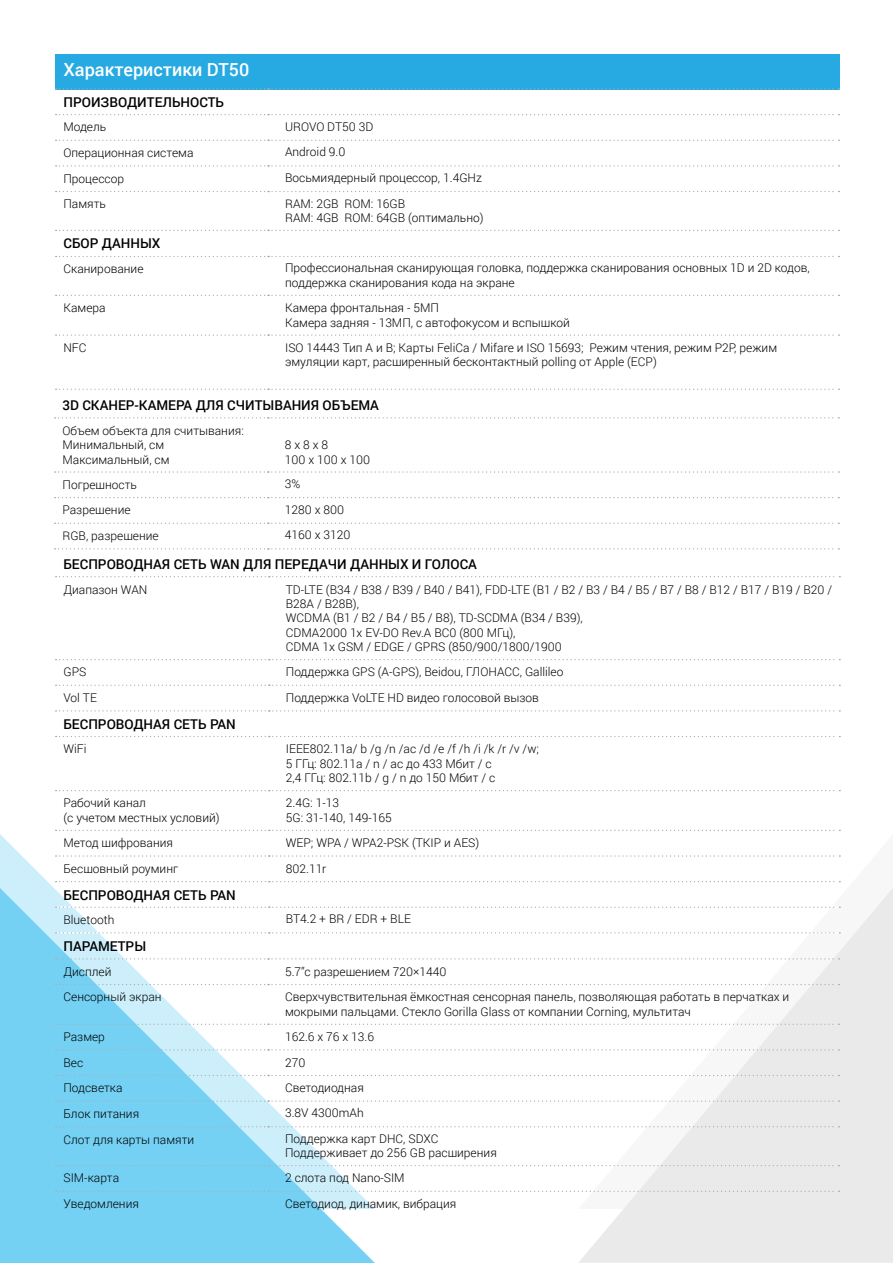
<style>
.page{position:relative;width:893px;height:1263px;background:#fff}
.page>*{position:absolute;margin:0;border:0;box-sizing:border-box;transform-origin:0 0}
.t1{font:500 18px "Roboto";color:#fff}
.t2{font:500 13.5px "Roboto";color:#000}
.t3{font:300 12px/14.4px "Roboto";color:#000}
</style>
<div class="page">
<svg style="left:578px;top:888px;width:315px;height:375px;fill:#eee"></svg>
<svg style="left:0;top:834px;width:373px;height:54px"></svg>
<svg style="left:0;top:888px;width:375px;height:375px;fill:#7cd1f4"></svg>
<svg style="left:56px;top:576px;width:784px;height:1px"></svg>
<svg style="left:56px;top:659px;width:784px;height:1px"></svg>
<svg style="left:56px;top:685px;width:784px;height:1px"></svg>
<svg style="left:56px;top:710px;width:784px;height:1px"></svg>
<svg style="left:56px;top:736px;width:784px;height:1px"></svg>
<svg style="left:56px;top:790px;width:784px;height:1px"></svg>
<svg style="left:56px;top:830px;width:784px;height:1px"></svg>
<svg style="left:56px;top:855px;width:784px;height:2px"></svg>
<svg style="left:56px;top:881px;width:784px;height:1px"></svg>
<svg style="left:56px;top:907px;width:784px;height:1px"></svg>
<svg style="left:56px;top:932px;width:784px;height:1px"></svg>
<svg style="left:56px;top:958px;width:783px;height:1px"></svg>
<svg style="left:56px;top:984px;width:783px;height:1px"></svg>
<svg style="left:56px;top:1024px;width:783px;height:1px"></svg>
<svg style="left:56px;top:1049px;width:783px;height:1px"></svg>
<svg style="left:56px;top:1075px;width:783px;height:1px"></svg>
<svg style="left:56px;top:1100px;width:783px;height:2px"></svg>
<svg style="left:56px;top:1126px;width:783px;height:1px"></svg>
<svg style="left:56px;top:1165px;width:783px;height:1px"></svg>
<svg style="left:56px;top:1190px;width:783px;height:2px"></svg>
<svg style="left:56px;top:256px;width:783px;height:1px"></svg>
<svg style="left:56px;top:295px;width:783px;height:1px"></svg>
<svg style="left:56px;top:334px;width:783px;height:2px"></svg>
<svg style="left:56px;top:389px;width:783px;height:1px"></svg>
<div style="left:55px;top:54px;width:784px;height:35px;background:#27aae1"></div>
<svg style="left:56px;top:88px;width:783px;height:2px"></svg>
<svg style="left:56px;top:114px;width:783px;height:1px"></svg>
<svg style="left:56px;top:140px;width:783px;height:1px"></svg>
<svg style="left:56px;top:165px;width:783px;height:2px"></svg>
<svg style="left:56px;top:191px;width:783px;height:1px"></svg>
<svg style="left:56px;top:230px;width:783px;height:1px"></svg>
<svg style="left:55px;top:417px;width:784px;height:1px"></svg>
<svg style="left:55px;top:471px;width:784px;height:2px"></svg>
<svg style="left:55px;top:497px;width:784px;height:1px"></svg>
<svg style="left:55px;top:523px;width:784px;height:1px"></svg>
<svg style="left:55px;top:548px;width:784px;height:1px"></svg>
<h1 class="t1" style="left:63px;top:57px;width:187px">Характеристики DT50</h1>
<p class="t2" style="left:63px;top:92px;width:162px">ПРОИЗВОДИТЕЛЬНОСТЬ</p>
<p class="t3" style="left:63px;top:120px;width:44px">Модель</p>
<p class="t3" style="left:285px;top:120px;width:90px">UROVO DT50 3D</p>
<p class="t3" style="left:63px;top:145px;width:132px">Операционная система</p>
<p class="t3" style="left:285px;top:144px;width:62px">Android 9.0</p>
<p class="t3" style="left:63px;top:171px;width:62px">Процессор</p>
<p class="t3" style="left:285px;top:170px;width:198px">Восьмиядерный процессор, 1.4GHz</p>
<p class="t3" style="left:63px;top:196px;width:44px">Память</p>
<p class="t3" style="left:285px;top:196px;width:200px">RAM: 2GB ROM: 16GB<br>RAM: 4GB ROM: 64GB (оптимально)</p>
<p class="t2" style="left:63px;top:234px;width:98px">СБОР ДАННЫХ</p>
<p class="t3" style="left:63px;top:261px;width:82px">Сканирование</p>
<p class="t3" style="left:285px;top:261px;width:526px">Профессиональная сканирующая головка, поддержка сканирования основных 1D и 2D кодов, поддержка сканирования кода на экране</p>
<p class="t3" style="left:63px;top:300px;width:44px">Камера</p>
<p class="t3" style="left:285px;top:300px;width:286px">Камера фронтальная - 5МП<br>Камера задняя - 13МП, с автофокусом и вспышкой</p>
<p class="t3" style="left:63px;top:340px;width:25px">NFC</p>
<p class="t3" style="left:285px;top:340px;width:493px">ISO 14443 Тип A и B; Карты FeliCa / Mifare и ISO 15693; Режим чтения, режим P2P, режим эмуляции карт, расширенный бесконтактный polling от Apple (ECP)</p>
<p class="t2" style="left:63px;top:395px;width:318px">3D СКАНЕР-КАМЕРА ДЛЯ СЧИТЫВАНИЯ ОБЪЕМА</p>
<p class="t3" style="left:63px;top:423px;width:183px">Объем объекта для считывания:<br>Минимальный, см<br>Максимальный, см</p>
<p class="t3" style="left:285px;top:437px;width:87px">8 х 8 х 8<br>100 х 100 х 100</p>
<p class="t3" style="left:63px;top:477px;width:76px">Погрешность</p>
<p class="t3" style="left:285px;top:476px;width:17px">3%</p>
<p class="t3" style="left:63px;top:503px;width:70px">Разрешение</p>
<p class="t3" style="left:285px;top:502px;width:61px">1280 х 800</p>
<p class="t3" style="left:63px;top:528px;width:98px">RGB, разрешение</p>
<p class="t3" style="left:285px;top:527px;width:67px">4160 х 3120</p>
<p class="t2" style="left:63px;top:554px;width:415px">БЕСПРОВОДНАЯ СЕТЬ WAN ДЛЯ ПЕРЕДАЧИ ДАННЫХ И ГОЛОСА</p>
<p class="t3" style="left:63px;top:582px;width:86px">Диапазон WAN</p>
<p class="t3" style="left:286px;top:582px;width:548px">TD-LTE (B34 / B38 / B39 / B40 / B41), FDD-LTE (B1 / B2 / B3 / B4 / B5 / B7 / B8 / B12 / B17 / B19 / B20 / B28A / B28B),<br>WCDMA (B1 / B2 / B4 / B5 / B8), TD-SCDMA (B34 / B39),<br>CDMA2000 1x EV-DO Rev.A BC0 (800 МГц),<br>CDMA 1x GSM / EDGE / GPRS (850/900/1800/1900</p>
<p class="t3" style="left:63px;top:665px;width:24px">GPS</p>
<p class="t3" style="left:286px;top:665px;width:279px">Поддержка GPS (A-GPS), Beidou, ГЛОНАСС, Gallileo</p>
<p class="t3" style="left:63px;top:690px;width:35px">Vol TE</p>
<p class="t3" style="left:286px;top:690px;width:255px">Поддержка VoLTE HD видео голосовой вызов</p>
<p class="t2" style="left:63px;top:715px;width:174px">БЕСПРОВОДНАЯ СЕТЬ PAN</p>
<p class="t3" style="left:63px;top:741px;width:25px">WiFi</p>
<p class="t3" style="left:286px;top:741px;width:255px">IEEE802.11a/ b /g /n /ac /d /e /f /h /i /k /r /v /w;<br>5 ГГц: 802.11a / n / ac до 433 Мбит / с<br>2,4 ГГц: 802.11b / g / n до 150 Мбит / с</p>
<p class="t3" style="left:63px;top:796px;width:158px">Рабочий канал<br>(с учетом местных условий)</p>
<p class="t3" style="left:286px;top:796px;width:107px">2.4G: 1-13<br>5G: 31-140, 149-165</p>
<p class="t3" style="left:63px;top:835px;width:111px">Метод шифрования</p>
<p class="t3" style="left:286px;top:835px;width:195px">WEP; WPA / WPA2-PSK (TKIP и AES)</p>
<p class="t3" style="left:63px;top:861px;width:116px">Бесшовный роуминг</p>
<p class="t3" style="left:286px;top:861px;width:42px">802.11r</p>
<p class="t2" style="left:63px;top:886px;width:174px">БЕСПРОВОДНАЯ СЕТЬ PAN</p>
<p class="t3" style="left:63px;top:912px;width:52px">Bluetooth</p>
<p class="t3" style="left:286px;top:911px;width:127px">BT4.2 + BR / EDR + BLE</p>
<p class="t2" style="left:63px;top:936px;width:84px">ПАРАМЕТРЫ</p>
<p class="t3" style="left:63px;top:964px;width:50px">Дисплей</p>
<p class="t3" style="left:285px;top:964px;width:163px">5.7”с разрешением 720×1440</p>
<p class="t3" style="left:63px;top:989px;width:100px">Сенсорный экран</p>
<p class="t3" style="left:285px;top:989px;width:506px">Сверхчувствительная ёмкостная сенсорная панель, позволяющая работать в перчатках и мокрыми пальцами. Стекло Gorilla Glass от компании Corning, мультитач</p>
<p class="t3" style="left:63px;top:1029px;width:43px">Размер</p>
<p class="t3" style="left:285px;top:1029px;width:90px">162.6 х 76 х 13.6</p>
<p class="t3" style="left:63px;top:1055px;width:21px">Вес</p>
<p class="t3" style="left:285px;top:1055px;width:22px">270</p>
<p class="t3" style="left:63px;top:1080px;width:61px">Подсветка</p>
<p class="t3" style="left:285px;top:1079px;width:80px">Светодиодная</p>
<p class="t3" style="left:63px;top:1106px;width:77px">Блок питания</p>
<p class="t3" style="left:285px;top:1105px;width:80px">3.8V 4300mAh</p>
<p class="t3" style="left:63px;top:1132px;width:132px">Слот для карты памяти</p>
<p class="t3" style="left:285px;top:1131px;width:213px">Поддержка карт DHC, SDXC<br>Поддерживает до 256 GB расширения</p>
<p class="t3" style="left:63px;top:1170px;width:57px">SIM-карта</p>
<p class="t3" style="left:285px;top:1170px;width:121px">2 слота под Nano-SIM</p>
<p class="t3" style="left:63px;top:1196px;width:77px">Уведомления</p>
<p class="t3" style="left:285px;top:1196px;width:173px">Светодиод, динамик, вибрация</p>
</div>
